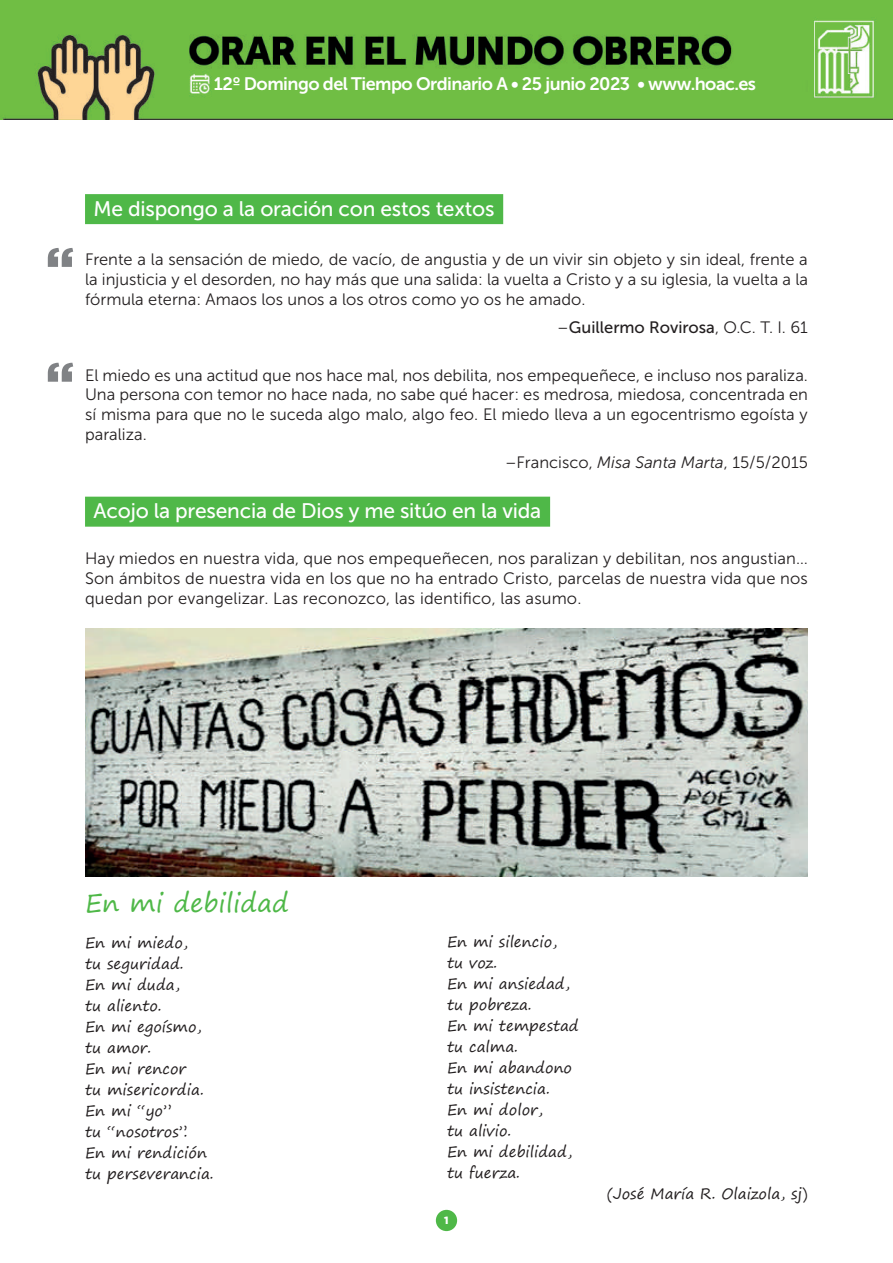
<style>
.page{position:relative;width:893px;height:1263px;background:#fff}
.page>*{position:absolute;margin:0;border:0;box-sizing:border-box;transform-origin:0 0}
.t1{font:900 52.5px "Gotham HTF";color:#808285}
.t2{font:25.5px "Segoe Print";color:#4fb848}
.t3{font:21px "Museo Sans 500";letter-spacing:-.01em;color:#fff}
.t4{font:18px "Museo Sans 700";letter-spacing:-.03em;color:#fff}
.t5{font:16.5px/19.8px "Museo Sans 300";color:#231f20;text-align:justify}
.t6{font:16.5px "Museo Sans 500";color:#231f20}
.t7{font:15px/21px "Segoe Print";color:#231f20}
.t8{font:900 10.5px "Gotham HTF";color:#fff}
.s1{font-family:"Museo Sans 300"}
.s2{font-style:italic}
</style>
<div class="page">
<img style="left:0;top:0;width:893px;height:119px">
<div style="left:436px;top:1210px;width:21px;height:21px;background:#4fb848;border-radius:50%"></div>
<div style="left:85px;top:194px;width:418px;height:30px;background:#4fb848"></div>
<div style="left:85px;top:497px;width:465px;height:30px;background:#4fb848"></div>
<img style="left:85px;top:628px;width:723px;height:248px">
<p class="t4" style="left:214px;top:74px;width:544px">12º Domingo del Tiempo Ordinario A • 25 junio 2023 • www.hoac.es</p>
<h1 class="t1" style="left:46px;top:236px;width:30px">“</h1>
<h1 class="t1" style="left:46px;top:351px;width:30px">“</h1>
<p class="t3" style="left:94px;top:197px;width:402px">Me dispongo a la oración con estos textos</p>
<p class="t5" style="left:85px;top:250px;width:724px">Frente a la sensación de miedo, de vacío, de angustia y de un vivir sin objeto y sin ideal, frente a la injusticia y el desorden, no hay más que una salida: la vuelta a Cristo y a su iglesia, la vuelta a la fórmula eterna: Amaos los unos a los otros como yo os he amado.</p>
<p class="t6" style="left:557px;top:319px;width:252px"><span class="s1">–</span>Guillermo Rovirosa<span class="s1">, O.C. T. I. 61</span></p>
<p class="t5" style="left:85px;top:365px;width:724px">El miedo es una actitud que nos hace mal, nos debilita, nos empequeñece, e incluso nos paraliza.<br>Una persona con temor no hace nada, no sabe qué hacer: es medrosa, miedosa, concentrada en sí misma para que no le suceda algo malo, algo feo. El miedo lleva a un egocentrismo egoísta y paraliza.</p>
<p class="t5" style="left:505px;top:453px;width:304px">–Francisco, <span class="s2">Misa Santa Marta</span>, 15/5/2015</p>
<p class="t3" style="left:94px;top:499px;width:449px">Acojo la presencia de Dios y me sitúo en la vida</p>
<p class="t5" style="left:85px;top:549px;width:724px">Hay miedos en nuestra vida, que nos empequeñecen, nos paralizan y debilitan, nos angustian… Son ámbitos de nuestra vida en los que no ha entrado Cristo, parcelas de nuestra vida que nos quedan por evangelizar. Las reconozco, las identifico, las asumo.</p>
<h2 class="t2" style="left:85px;top:880px;width:205px">En mi debilidad</h2>
<p class="t7" style="left:85px;top:931px;width:130px">En mi miedo,<br>tu seguridad.<br>En mi duda,<br>tu aliento.<br>En mi egoísmo, tu amor.<br>En mi rencor<br>tu misericordia.<br>En mi “yo”<br>tu “nosotros”.<br>En mi rendición tu perseverancia.</p>
<p class="t7" style="left:447px;top:931px;width:133px">En mi silencio,<br>tu voz.<br>En mi ansiedad, tu pobreza.<br>En mi tempestad tu calma.<br>En mi abandono tu insistencia.<br>En mi dolor,<br>tu alivio.<br>En mi debilidad, tu fuerza.</p>
<p class="t8" style="left:444px;top:1214px;width:6px">1</p>
<p class="t7" style="left:607px;top:1183px;width:202px">(José María R. Olaizola, sj)</p>
</div>
